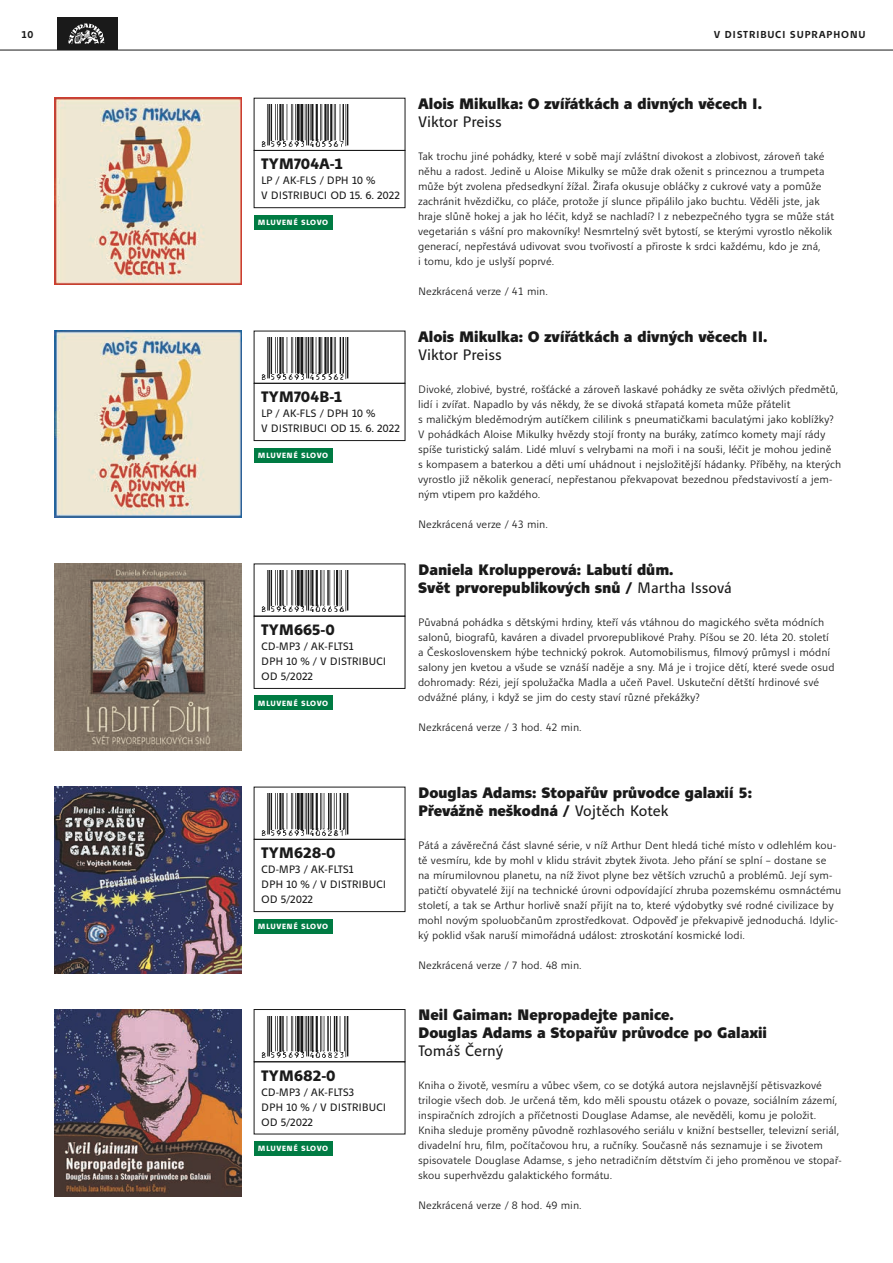
<style>
.page{position:relative;width:893px;height:1263px;background:#fff}
.page>*{position:absolute;margin:0;border:0;box-sizing:border-box;transform-origin:0 0}
.t1{font:900 18px/18px "Quodlibet Sans";color:#1a1a1a}
.t2{font:800 18px "Quodlibet Sans";color:#1a1a1a}
.t3{font:18px "Quodlibet Sans";color:#1a1a1a}
.t4{font:300 12.75px/15px "Quodlibet Sans";color:#1a1a1a}
.t5{font:12.75px/15px "Quodlibet Sans";letter-spacing:-.01em;color:#1a1a1a}
.t6{font:700 12px "Quodlibet Sans";letter-spacing:.05em;color:#1a1a1a}
.t7{font:800 9px "Quodlibet Sans";letter-spacing:.05em;color:#fff}
.s1{font-weight:400}
</style>
<div class="page">
<div style="left:57px;top:17px;width:61px;height:33px;background:#1a1a1a"></div>
<svg style="left:68px;top:23px;width:36px;height:21px"></svg>
<hr style="left:0;top:50px;width:893px;height:1px;background:#1a1a1a">
<img style="left:54px;top:98px;width:187px;height:187px">
<img style="left:253px;top:105px;width:96px;height:45px">
<div style="left:254px;top:150px;width:151px;height:58px;border:1px solid #1a1a1a"></div>
<div style="left:254px;top:215px;width:78px;height:14px;background:#007b43"></div>
<img style="left:54px;top:331px;width:187px;height:187px">
<img style="left:253px;top:338px;width:96px;height:44px">
<div style="left:254px;top:383px;width:151px;height:58px;border:1px solid #1a1a1a"></div>
<div style="left:254px;top:448px;width:78px;height:14px;background:#007b43"></div>
<img style="left:54px;top:563px;width:187px;height:188px">
<img style="left:253px;top:571px;width:96px;height:44px">
<div style="left:254px;top:616px;width:151px;height:73px;border:1px solid #1a1a1a"></div>
<div style="left:254px;top:696px;width:78px;height:14px;background:#007b43"></div>
<img style="left:54px;top:1009px;width:187px;height:187px">
<img style="left:253px;top:1016px;width:96px;height:45px">
<div style="left:254px;top:1009px;width:151px;height:53px;border:1px solid #1a1a1a"></div>
<div style="left:254px;top:1061px;width:151px;height:73px;border:1px solid #1a1a1a"></div>
<div style="left:254px;top:1141px;width:78px;height:14px;background:#007b43"></div>
<img style="left:54px;top:787px;width:187px;height:187px">
<img style="left:253px;top:794px;width:96px;height:44px">
<div style="left:254px;top:839px;width:151px;height:73px;border:1px solid #1a1a1a"></div>
<div style="left:254px;top:919px;width:78px;height:14px;background:#007b43"></div>
<p class="t6" style="left:21px;top:28px;width:14px">10</p>
<p class="t6" style="left:714px;top:28px;width:153px">V DISTRIBUCI SUPRAPHONU</p>
<h1 class="t2" style="left:261px;top:153px;width:83px">TYM704A-1</h1>
<p class="t5" style="left:261px;top:173px;width:140px">LP / AK-FLS / DPH 10 %<br>V DISTRIBUCI OD 15. 6. 2022</p>
<p class="t7" style="left:258px;top:217px;width:72px">MLUVENÉ SLOVO</p>
<h1 class="t2" style="left:261px;top:386px;width:82px">TYM704B-1</h1>
<p class="t5" style="left:261px;top:406px;width:140px">LP / AK-FLS / DPH 10 %<br>V DISTRIBUCI OD 15. 6. 2022</p>
<p class="t7" style="left:258px;top:450px;width:72px">MLUVENÉ SLOVO</p>
<h1 class="t2" style="left:261px;top:619px;width:75px">TYM665-0</h1>
<p class="t5" style="left:261px;top:638px;width:127px">CD-MP3 / AK-FLTS1<br>DPH 10 % / V DISTRIBUCI<br>OD 5/2022</p>
<p class="t7" style="left:258px;top:697px;width:72px">MLUVENÉ SLOVO</p>
<h1 class="t1" style="left:418px;top:94px;width:345px">Alois Mikulka: O zvířátkách a divných věcech I.</h1>
<h1 class="t3" style="left:418px;top:111px;width:85px">Viktor Preiss</h1>
<p class="t4" style="left:418px;top:148px;width:418px">Tak trochu jiné pohádky, které v sobě mají zvláštní divokost a zlobivost, zároveň také něhu a radost. Jedině u Aloise Mikulky se může drak oženit s princeznou a trumpeta může být zvolena předsedkyní žížal. Žirafa okusuje obláčky z cukrové vaty a pomůže zachránit hvězdičku, co pláče, protože jí slunce připálilo jako buchtu. Věděli jste, jak hraje slůně hokej a jak ho léčit, když se nachladí? I z nebezpečného tygra se může stát vegetarián s vášní pro makovníky! Nesmrtelný svět bytostí, se kterými vyrostlo několik generací, nepřestává udivovat svou tvořivostí a přiroste k srdci každému, kdo je zná,<br>i tomu, kdo je uslyší poprvé.</p>
<p class="t4" style="left:418px;top:283px;width:131px">Nezkrácená verze / 41 min.</p>
<h1 class="t1" style="left:418px;top:327px;width:351px">Alois Mikulka: O zvířátkách a divných věcech II.</h1>
<h1 class="t3" style="left:418px;top:344px;width:85px">Viktor Preiss</h1>
<p class="t4" style="left:418px;top:381px;width:425px">Divoké, zlobivé, bystré, rošťácké a zároveň laskavé pohádky ze světa oživlých předmětů, lidí i zvířat. Napadlo by vás někdy, že se divoká střapatá kometa může přátelit<br>s maličkým bleděmodrým autíčkem cililink s pneumatičkami baculatými jako koblížky?<br>V pohádkách Aloise Mikulky hvězdy stojí fronty na buráky, zatímco komety mají rády spíše turistický salám. Lidé mluví s velrybami na moři i na souši, léčit je mohou jedině<br>s kompasem a baterkou a děti umí uhádnout i nejsložitější hádanky. Příběhy, na kterých vyrostlo již několik generací, nepřestanou překvapovat bezednou představivostí a jem&shy;ným vtipem pro každého.</p>
<p class="t4" style="left:418px;top:516px;width:131px">Nezkrácená verze / 43 min.</p>
<h1 class="t1" style="left:418px;top:560px;width:315px">Daniela Krolupperová: Labutí dům.<br>Svět prvorepublikových snů / <span class="s1">Martha Issová</span></h1>
<p class="t4" style="left:418px;top:614px;width:418px">Půvabná pohádka s dětskými hrdiny, kteří vás vtáhnou do magického světa módních salonů, biografů, kaváren a divadel prvorepublikové Prahy. Píšou se 20. léta 20. století a Československem hýbe technický pokrok. Automobilismus, filmový průmysl i módní salony jen kvetou a všude se vznáší naděje a sny. Má je i trojice dětí, které svede osud dohromady: Rézi, její spolužačka Madla a učeň Pavel. Uskuteční dětští hrdinové své odvážné plány, i když se jim do cesty staví různé překážky?</p>
<p class="t4" style="left:418px;top:719px;width:165px">Nezkrácená verze / 3 hod. 42 min.</p>
<h1 class="t2" style="left:261px;top:842px;width:76px">TYM628-0</h1>
<p class="t5" style="left:261px;top:862px;width:127px">CD-MP3 / AK-FLTS1<br>DPH 10 % / V DISTRIBUCI<br>OD 5/2022</p>
<p class="t7" style="left:258px;top:921px;width:72px">MLUVENÉ SLOVO</p>
<h1 class="t2" style="left:261px;top:1064px;width:76px">TYM682-0</h1>
<p class="t5" style="left:261px;top:1084px;width:127px">CD-MP3 / AK-FLTS3<br>DPH 10 % / V DISTRIBUCI<br>OD 5/2022</p>
<p class="t7" style="left:258px;top:1143px;width:72px">MLUVENÉ SLOVO</p>
<h1 class="t1" style="left:418px;top:783px;width:335px">Douglas Adams: Stopařův průvodce galaxií 5:<br>Převážně neškodná / <span class="s1">Vojtěch Kotek</span></h1>
<p class="t4" style="left:418px;top:837px;width:425px">Pátá a závěrečná část slavné série, v níž Arthur Dent hledá tiché místo v odlehlém kou&shy;tě vesmíru, kde by mohl v klidu strávit zbytek života. Jeho přání se splní – dostane se<br>na mírumilovnou planetu, na níž život plyne bez větších vzruchů a problémů. Její sym&shy;patičtí obyvatelé žijí na technické úrovni odpovídající zhruba pozemskému osmnáctému století, a tak se Arthur horlivě snaží přijít na to, které výdobytky své rodné civilizace by mohl novým spoluobčanům zprostředkovat. Odpověď je překvapivě jednoduchá. Idylic&shy;ký poklid však naruší mimořádná událost: ztroskotání kosmické lodi.</p>
<p class="t4" style="left:418px;top:957px;width:165px">Nezkrácená verze / 7 hod. 48 min.</p>
<h1 class="t1" style="left:418px;top:1006px;width:350px">Neil Gaiman: Nepropadejte panice.<br>Douglas Adams a Stopařův průvodce po Galaxii</h1>
<h1 class="t3" style="left:418px;top:1040px;width:87px">Tomáš Černý</h1>
<p class="t4" style="left:418px;top:1078px;width:425px">Kniha o životě, vesmíru a vůbec všem, co se dotýká autora nejslavnější pětisvazkové trilogie všech dob. Je určená těm, kdo měli spoustu otázek o povaze, sociálním zázemí, inspiračních zdrojích a příčetnosti Douglase Adamse, ale nevěděli, komu je položit.<br>Kniha sleduje proměny původně rozhlasového seriálu v knižní bestseller, televizní seriál, divadelní hru, film, počítačovou hru, a ručníky. Současně nás seznamuje i se životem spisovatele Douglase Adamse, s jeho netradičním dětstvím či jeho proměnou ve stopař&shy;skou superhvězdu galaktického formátu.</p>
<p class="t4" style="left:418px;top:1198px;width:165px">Nezkrácená verze / 8 hod. 49 min.</p>
</div>
